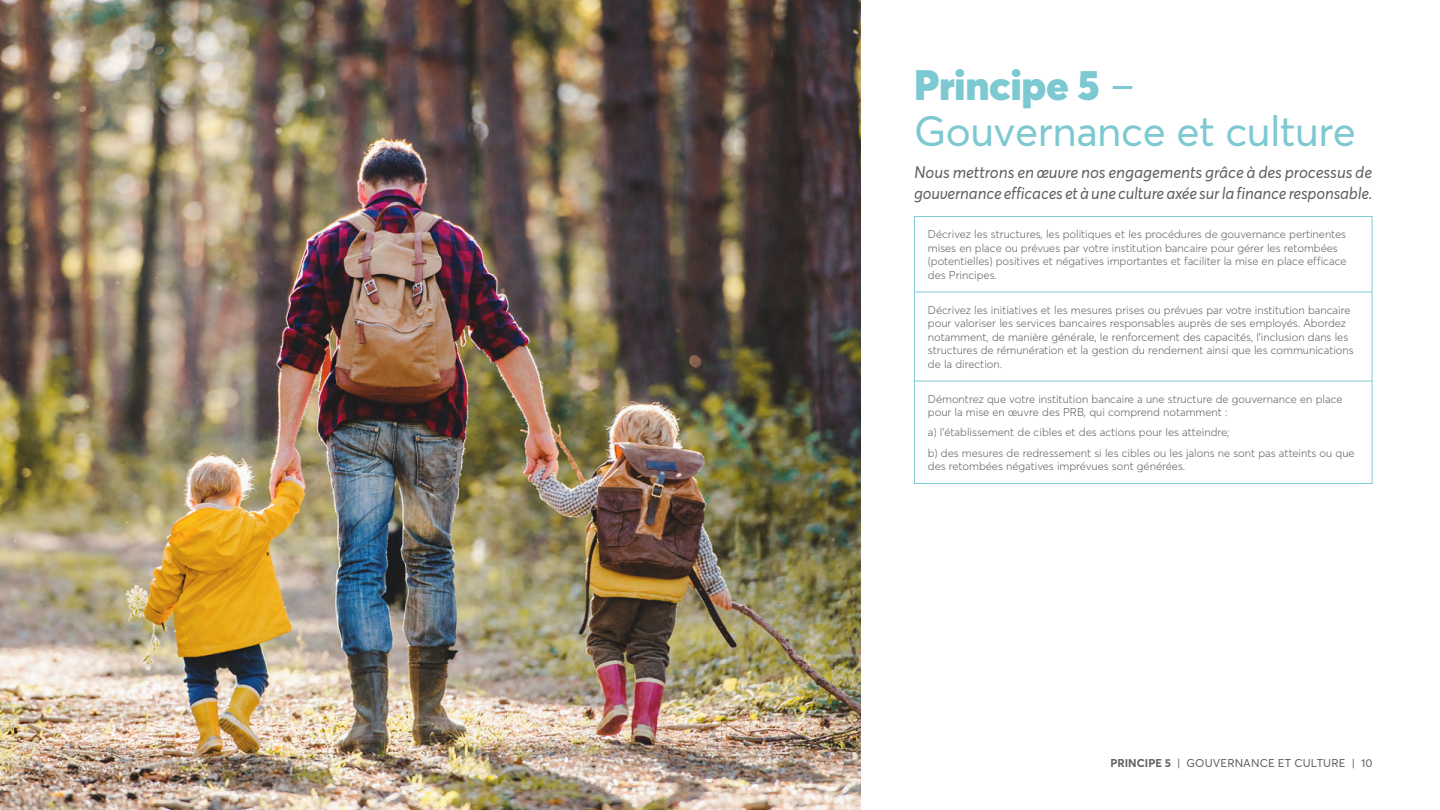
<style>
.page{position:relative;width:1440px;height:810px;background:#fff}
.page>*{position:absolute;margin:0;border:0;box-sizing:border-box;transform-origin:0 0}
.t1{font:42px/45.8px "Averta";letter-spacing:-.01em;color:#7dc9d1}
.t2{font:italic 16.5px/21.8px "Averta";letter-spacing:-.01em;color:#606060}
.TD{font:300 11.25px/13.5px "Averta";color:#606060}
.t3{font:11.25px "Averta";letter-spacing:.01em;color:#606060}
.s1{font-weight:900}
.s2{font-weight:700}
</style>
<div class="page">
<hr style="left:914px;top:292px;width:458px;height:1px;background:#7dc9d1">
<hr style="left:914px;top:381px;width:458px;height:1px;background:#7dc9d1">
<hr style="left:914px;top:216px;width:458px;height:1px;background:#7dc9d1">
<hr style="left:914px;top:217px;width:1px;height:75px;background:#7dc9d1">
<hr style="left:1372px;top:217px;width:1px;height:75px;background:#7dc9d1">
<hr style="left:914px;top:292px;width:1px;height:89px;background:#7dc9d1">
<hr style="left:1372px;top:292px;width:1px;height:89px;background:#7dc9d1">
<hr style="left:914px;top:381px;width:1px;height:102px;background:#7dc9d1">
<hr style="left:1372px;top:381px;width:1px;height:102px;background:#7dc9d1">
<hr style="left:914px;top:483px;width:458px;height:1px;background:#7dc9d1">
<img style="left:0;top:0;width:860px;height:810px">
<h2 class="t1" style="left:914px;top:62px;width:444px"><span class="s1">Principe 5</span> –<br>Gouvernance et culture</h2>
<p class="t2" style="left:914px;top:162px;width:460px">Nous mettrons en œuvre nos engagements grâce à des processus de gouvernance efficaces et à une culture axée sur la finance responsable.</p>
<p class="TD" style="left:928px;top:227px;width:420px">Décrivez les structures, les politiques et les procédures de gouvernance pertinentes mises en place ou prévues par votre institution bancaire pour gérer les retombées (potentielles) positives et négatives importantes et faciliter la mise en place efficace des Principes.</p>
<p class="TD" style="left:928px;top:303px;width:427px">Décrivez les initiatives et les mesures prises ou prévues par votre institution bancaire pour valoriser les services bancaires responsables auprès de ses employés. Abordez notamment, de manière générale, le renforcement des capacités, l’inclusion dans les structures de rémunération et la gestion du rendement ainsi que les communications de la direction.</p>
<p class="TD" style="left:928px;top:392px;width:416px">Démontrez que votre institution bancaire a une structure de gouvernance en place pour la mise en œuvre des PRB, qui comprend notamment :</p>
<p class="TD" style="left:928px;top:425px;width:303px">a) l’établissement de cibles et des actions pour les atteindre;</p>
<p class="TD" style="left:928px;top:446px;width:428px">b) des mesures de redressement si les cibles ou les jalons ne sont pas atteints ou que des retombées négatives imprévues sont générées.</p>
<p class="t3" style="left:1110px;top:756px;width:264px"><span class="s2">PRINCIPE 5</span> | GOUVERNANCE ET CULTURE | 10</p>
</div>
